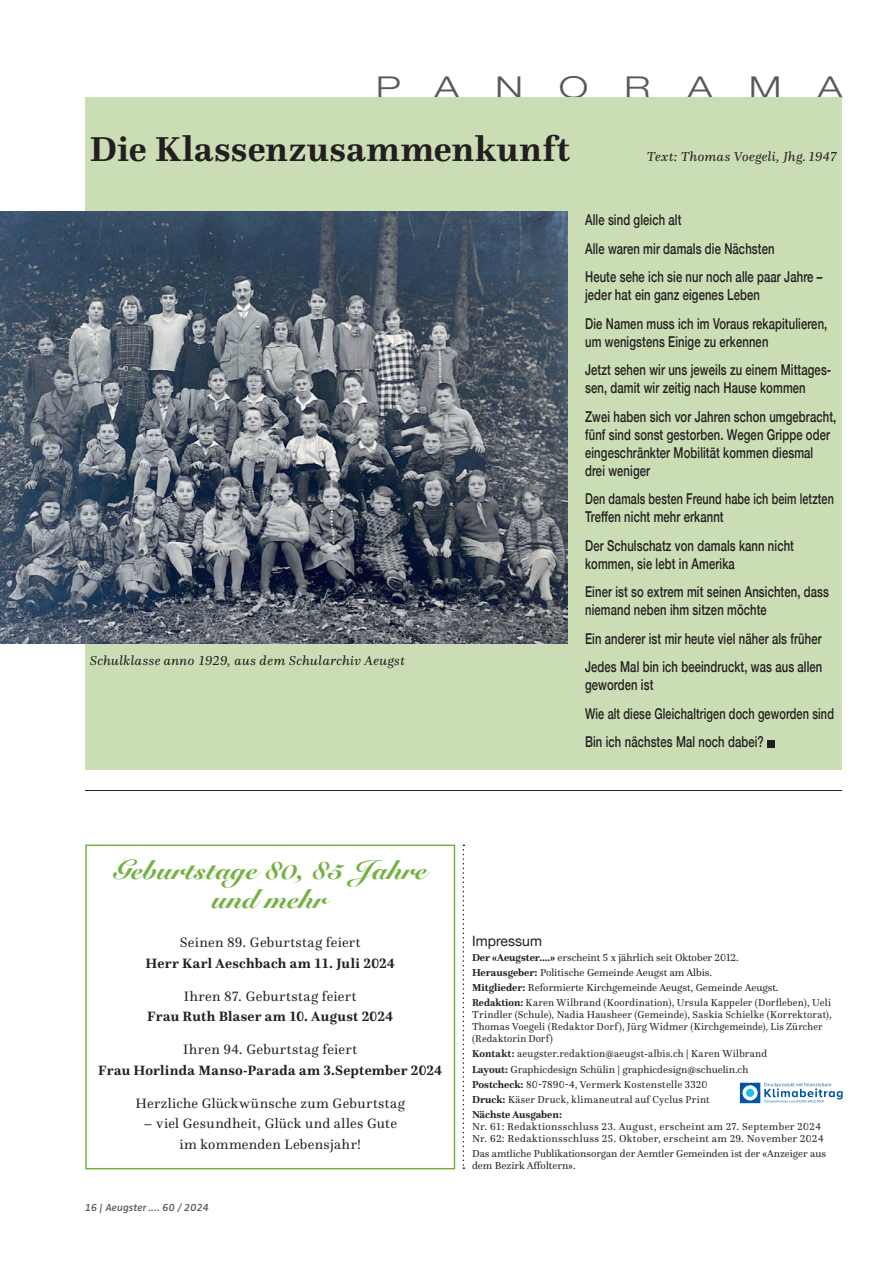
<style>
.page{position:relative;width:893px;height:1263px;background:#fff}
.page>*{position:absolute;margin:0;border:0;box-sizing:border-box;transform-origin:0 0}
.t1{font:700 36px "Questa";letter-spacing:.02em;color:#231f20}
.t2{font:300 30px "Helvetica Neue";letter-spacing:.9em;color:#57585a;scale:1.33 1}
.t3{font:900 27px/28.5px "Snell Roundhand";letter-spacing:.015em;color:#75b042;text-align:center}
.t4{font:500 15px/28.5px "Helvetica Neue";letter-spacing:.01em;color:#231f20;scale:.75 1}
.t5{font:500 15px/18px "Helvetica Neue";letter-spacing:.01em;color:#231f20;scale:.72 1}
.t6{font:14.25px "Helvetica Neue";letter-spacing:.005em;color:#231f20}
.t7{font:14.1px/20.9px "Questa";letter-spacing:.025em;color:#231f20;text-align:center}
.t8{font:700 14.1px "Questa";letter-spacing:.02em;color:#231f20}
.t9{font:italic 13.5px "Questa";letter-spacing:.02em;color:#231f20}
.t10{font:10.5px/15px "Questa";letter-spacing:.015em;color:#231f20}
.t11{font:italic 600 10.5px "Zwo Pro";color:#57585a}
.s1{font-weight:700}
</style>
<div class="page">
<div style="left:85px;top:98px;width:757px;height:672px;background:#cbddb5"></div>
<div style="left:767px;top:740px;width:7px;height:7px;background:#231f20"></div>
<img style="left:0;top:212px;width:567px;height:432px">
<svg style="left:740px;top:1083px;width:103px;height:20px"></svg>
<hr style="left:85px;top:790px;width:757px;height:1px;background:#231f20">
<div style="left:85px;top:844px;width:370px;height:325px;border:1px solid #75b042"></div>
<svg style="left:463px;top:844px;width:1px;height:325px"></svg>
<h2 class="t2" style="left:376px;top:63px;width:352px">PANORAMA</h2>
<h1 class="t1" style="left:90px;top:126px;width:482px">Die Klassenzusammenkunft</h1>
<p class="t9" style="left:647px;top:148px;width:192px">Text: Thomas Voegeli, Jhg.1947</p>
<p class="t9" style="left:90px;top:652px;width:317px">Schulklasse anno 1929, aus dem Schularchiv Aeugst</p>
<h3 class="t4" style="left:585px;top:204px;width:318px">Alle sind gleich alt<br>Alle waren mir damals die Nächsten<br>Heute sehe ich sie nur noch alle paar Jahre –</h3>
<h3 class="t4" style="left:585px;top:279px;width:324px">jeder hat ein ganz eigenes Leben<br>Die Namen muss ich im Voraus rekapitulieren,</h3>
<h3 class="t4" style="left:585px;top:326px;width:330px">um wenigstens Einige zu erkennen<br>Jetzt sehen wir uns jeweils zu einem Mittages-</h3>
<h3 class="t4" style="left:585px;top:372px;width:336px">sen, damit wir zeitig nach Hause kommen<br>Zwei haben sich vor Jahren schon umgebracht,</h3>
<h3 class="t4" style="left:585px;top:424px;width:328px;line-height:18px">fünf sind sonst gestorben. Wegen Grippe oder eingeschränkter Mobilität kommen diesmal drei weniger</h3>
<h3 class="t5" style="left:585px;top:489px;width:347px">Den damals besten Freund habe ich beim letzten<br>Treffen nicht mehr erkannt</h3>
<h3 class="t4" style="left:585px;top:535px;width:280px;line-height:18px">Der Schulschatz von damals kann nicht kommen, sie lebt in Amerika</h3>
<h3 class="t4" style="left:585px;top:582px;width:327px;line-height:18px">Einer ist so extrem mit seinen Ansichten, dass niemand neben ihm sitzen möchte</h3>
<h3 class="t4" style="left:585px;top:623px;width:318px">Ein anderer ist mir heute viel näher als früher<br>Jedes Mal bin ich beeindruckt, was aus allen</h3>
<h3 class="t4" style="left:585px;top:669px;width:333px">geworden ist<br>Wie alt diese Gleichaltrigen doch geworden sind<br>Bin ich nächstes Mal noch dabei?</h3>
<h3 class="t3" style="left:112px;top:855px;width:316px">Geburtstage 80, 85 Jahre und mehr</h3>
<h3 class="t7" style="left:180px;top:932px;width:182px">Seinen 89. Geburtstag feiert</h3>
<h3 class="t8" style="left:146px;top:954px;width:251px">Herr Karl Aeschbach am 11. Juli 2024</h3>
<h3 class="t7" style="left:184px;top:985px;width:174px">Ihren 87. Geburtstag feiert</h3>
<h3 class="t8" style="left:147px;top:1008px;width:247px">Frau Ruth Blaser am 10. August 2024</h3>
<h3 class="t7" style="left:183px;top:1039px;width:175px">Ihren 94. Geburtstag feiert</h3>
<h3 class="t8" style="left:98px;top:1061px;width:345px">Frau Horlinda Manso-Parada am 3.September 2024</h3>
<h3 class="t7" style="left:136px;top:1092px;width:271px">Herzliche Glückwünsche zum Geburtstag</h3>
<h3 class="t7" style="left:143px;top:1113px;width:255px">– viel Gesundheit, Glück und alles Gute im kommenden Lebensjahr!</h3>
<p class="t11" style="left:85px;top:1199px;width:125px">16 | Aeugster .... 60 / 2024</p>
<h3 class="t6" style="left:472px;top:930px;width:71px">Impressum</h3>
<p class="t10" style="left:472px;top:950px;width:360px"><span class="s1">Der «Aeugster....»</span> erscheint 5 x jährlich seit Oktober 2012.<br><span class="s1">Herausgeber:</span> Politische Gemeinde Aeugst am Albis.<br><span class="s1">Mitglieder:</span> Reformierte Kirchgemeinde Aeugst, Gemeinde Aeugst.<br><span class="s1">Redaktion:</span> Karen Wilbrand (Koordination), Ursula Kappeler (Dorfleben), Ueli</p>
<p class="t10" style="left:472px;top:1008px;width:361px;line-height:12px">Trindler (Schule), Nadia Hausheer (Gemeinde), Saskia Schielke (Korrektorat),<br>Thomas Voegeli (Redaktor Dorf), Jürg Widmer (Kirchgemeinde), Lis Zürcher (Redaktorin Dorf)</p>
<p class="t10" style="left:472px;top:1045px;width:297px;line-height:16.2px"><span class="s1">Kontakt:</span> aeugster.redaktion@aeugst-albis.ch | Karen Wilbrand<br><span class="s1">Layout:</span> Graphicdesign Schülin | graphicdesign@schuelin.ch</p>
<p class="t10" style="left:472px;top:1077px;width:239px"><span class="s1">Postcheck:</span> 80-7890-4, Vermerk Kostenstelle 3320<br><span class="s1">Druck:</span> Käser Druck, klimaneutral auf Cyclus Print<br><span class="s1">Nächste Ausgaben:</span></p>
<p class="t10" style="left:472px;top:1120px;width:353px;line-height:12px">Nr. 61: Redaktionsschluss 23. August, erscheint am 27. September 2024<br>Nr. 62: Redaktionsschluss 25. Oktober, erscheint am 29. November 2024</p>
<p class="t10" style="left:472px;top:1147px;width:355px;line-height:12px">Das amtliche Publikationsorgan der Aemtler Gemeinden ist der «Anzeiger aus dem Bezirk Affoltern».</p>
</div>
